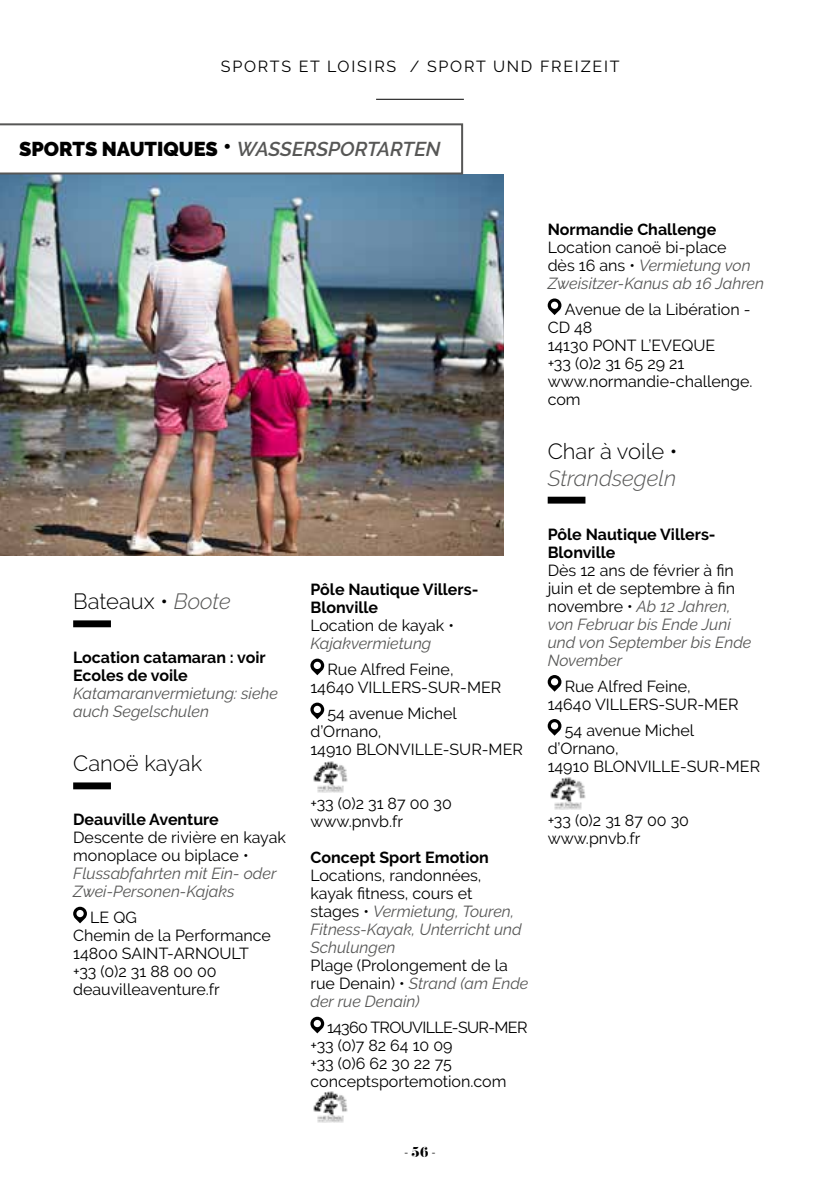
<style>
.page{position:relative;width:840px;height:1191px;background:#fff}
.page>*{position:absolute;margin:0;border:0;box-sizing:border-box;transform-origin:0 0}
.t1{font:300 22px "Raleway";color:#000}
.t2{font:italic 300 22px "Raleway";color:#575756}
.t3{font:italic 600 20px "Raleway";color:#575756}
.t4{font:16px/18px "Raleway";color:#000}
.t5{font:italic 16px/18px "Raleway";color:#575756}
.t6{font:700 16px/18px "Raleway";color:#000}
.t7{font:16px "Raleway";letter-spacing:.11em;color:#000}
.t8{font:14px "Pistilli";color:#000}
.s1{font-weight:900;font-style:normal;color:#000}
.s2{font-weight:400;font-style:normal;font-size:28px;color:#000}
.s3{font-style:italic;color:#575756}
.s4{font-style:normal;color:#000}
</style>
<div class="page">
<img style="left:0;top:174px;width:503px;height:382px">
<hr style="left:376px;top:99px;width:87px;height:1px;background:#000">
<div style="left:73px;top:620px;width:38px;height:7px;background:#000"></div>
<div style="left:73px;top:782px;width:38px;height:7px;background:#000"></div>
<svg style="left:73px;top:906px;width:14px;height:17px"></svg>
<svg style="left:310px;top:658px;width:14px;height:17px"></svg>
<svg style="left:310px;top:702px;width:14px;height:17px"></svg>
<img style="left:313px;top:761px;width:34px;height:31px">
<svg style="left:310px;top:1016px;width:14px;height:17px"></svg>
<img style="left:313px;top:1091px;width:34px;height:31px">
<svg style="left:547px;top:298px;width:14px;height:17px"></svg>
<div style="left:547px;top:497px;width:38px;height:6px;background:#000"></div>
<svg style="left:547px;top:675px;width:14px;height:16px"></svg>
<svg style="left:547px;top:719px;width:14px;height:16px"></svg>
<img style="left:550px;top:777px;width:34px;height:32px">
<svg style="left:0;top:123px;width:463px;height:51px"></svg>
<p class="t7" style="left:221px;top:57px;width:400px">SPORTS ET LOISIRS / SPORT UND FREIZEIT</p>
<p class="t3" style="left:19px;top:138px;width:423px"><span class="s1">SPORTS NAUTIQUES</span> <span class="s2">•</span> WASSERSPORTARTEN</p>
<h1 class="t1" style="left:73px;top:588px;width:159px">Bateaux • <span class="s3">Boote</span></h1>
<p class="t6" style="left:73px;top:648px;width:194px">Location catamaran : voir<br>Ecoles de voile</p>
<p class="t5" style="left:73px;top:684px;width:206px">Katamaranvermietung: siehe auch Segelschulen</p>
<h1 class="t1" style="left:73px;top:750px;width:130px">Canoë kayak</h1>
<p class="t6" style="left:73px;top:810px;width:147px">Deauville Aventure</p>
<p class="t4" style="left:73px;top:828px;width:214px">Descente de rivière en kayak monoplace ou biplace •</p>
<p class="t5" style="left:73px;top:864px;width:205px">Flussabfahrten mit Ein- oder<br>Zwei-Personen-Kajaks</p>
<p class="t4" style="left:73px;top:908px;width:199px;text-indent:17px">LE QG<br>Chemin de la Performance<br>14800 SAINT-ARNOULT +33 (0)2 31 88 00 00 deauvilleaventure.fr</p>
<p class="t6" style="left:310px;top:580px;width:169px">Pôle Nautique Villers-<br>Blonville</p>
<p class="t4" style="left:310px;top:616px;width:145px">Location de kayak •</p>
<p class="t5" style="left:310px;top:634px;width:122px">Kajakvermietung</p>
<p class="t4" style="left:310px;top:660px;width:192px;text-indent:17px">Rue Alfred Feine,<br>14640 VILLERS-SUR-MER</p>
<p class="t4" style="left:310px;top:704px;width:214px;text-indent:17px">54 avenue Michel d’Ornano,<br>14910 BLONVILLE-SUR-MER</p>
<p class="t4" style="left:310px;top:794px;width:143px">+33 (0)2 31 87 00 30 www.pnvb.fr</p>
<p class="t6" style="left:310px;top:848px;width:180px">Concept Sport Emotion</p>
<p class="t5" style="left:310px;top:866px;width:213px"><span class="s4">Locations, randonnées, kayak fitness, cours et stages •</span> Vermietung, Touren,<br>Fitness-Kayak, Unterricht und<br>Schulungen</p>
<p class="t4" style="left:310px;top:956px;width:219px">Plage (Prolongement de la rue Denain) • <span class="s3">Strand (am Ende der rue Denain)</span></p>
<p class="t4" style="left:310px;top:1018px;width:218px;text-indent:17px">14360 TROUVILLE-SUR-MER +33 (0)7 82 64 10 09<br>+33 (0)6 62 30 22 75 conceptsportemotion.com</p>
<p class="t6" style="left:547px;top:220px;width:170px">Normandie Challenge</p>
<p class="t5" style="left:547px;top:238px;width:218px"><span class="s4">Location canoë bi-place<br>dès 16 ans •</span> Vermietung von<br>Zweisitzer-Kanus ab 16 Jahren</p>
<p class="t4" style="left:547px;top:300px;width:206px;text-indent:17px">Avenue de la Libération -<br>CD 48<br>14130 PONT L’EVEQUE<br>+33 (0)2 31 65 29 21 www.normandie-challenge. com</p>
<h1 class="t1" style="left:547px;top:438px;width:131px">Char à voile •</h1>
<h1 class="t2" style="left:547px;top:465px;width:130px">Strandsegeln</h1>
<p class="t6" style="left:547px;top:525px;width:169px">Pôle Nautique Villers-<br>Blonville</p>
<p class="t5" style="left:547px;top:561px;width:205px"><span class="s4">Dès 12 ans de février à fin juin et de septembre à fin novembre •</span> Ab 12 Jahren, von Februar bis Ende Juni und von September bis Ende<br>November</p>
<p class="t4" style="left:547px;top:677px;width:192px;text-indent:17px">Rue Alfred Feine,<br>14640 VILLERS-SUR-MER</p>
<p class="t4" style="left:547px;top:721px;width:214px;text-indent:17px">54 avenue Michel d’Ornano,<br>14910 BLONVILLE-SUR-MER</p>
<p class="t4" style="left:547px;top:811px;width:143px">+33 (0)2 31 87 00 30 www.pnvb.fr</p>
<p class="t8" style="left:404px;top:1142px;width:33px">- 56 -</p>
</div>
